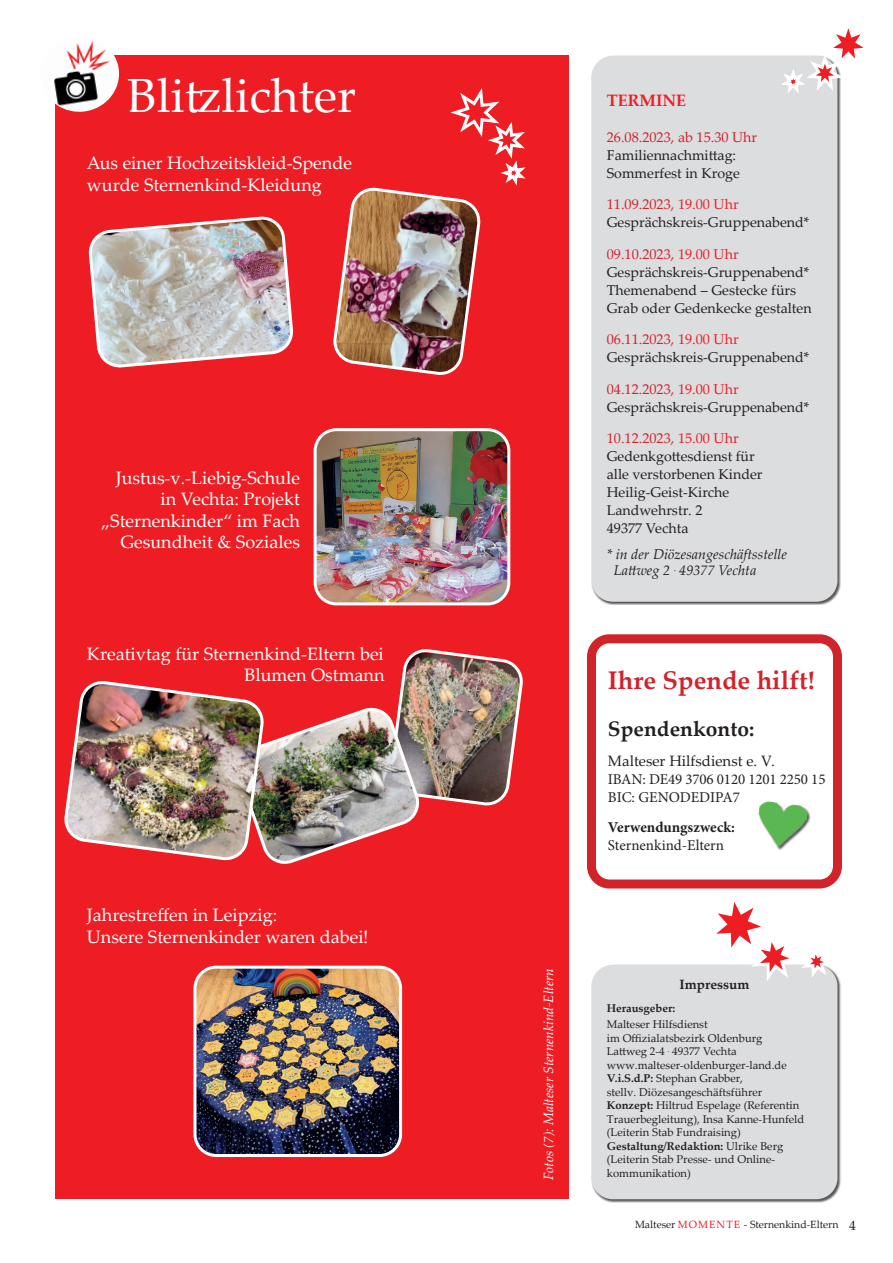
<style>
.page{position:relative;width:893px;height:1263px;background:#fff}
.page>*{position:absolute;margin:0;border:0;box-sizing:border-box;transform-origin:0 0}
.t1{font:48px "Palatino Linotype";color:#fff}
.t2{font:700 25.5px "Palatino Linotype";color:#d1232a}
.t3{font:700 21px "Palatino Linotype";color:#231f20}
.t4{font:18px/21.6px "Palatino Linotype";color:#fff}
.t5{font:700 16.5px "Palatino Linotype";color:#ed1d23}
.t6{font:15px/18px "Minion Pro";letter-spacing:-.01em;color:#231f20}
.t7{font:15px "Palatino Linotype";color:#231f20}
.t8{font:700 15px "Minion Pro";color:#231f20}
.t9{font:14.25px/18px "Palatino Linotype";color:#231f20}
.t10{font:italic 14.25px/16.5px "Palatino Linotype";color:#231f20}
.t11{font:14.25px "Palatino Linotype";color:#d1232a}
.t12{font:italic 13.5px "Palatino Linotype";color:#fff}
.t13{font:700 13.5px "Palatino Linotype";color:#231f20}
.t14{font:11.25px/13.5px "Palatino Linotype";color:#231f20}
.t15{font:700 11.25px "Palatino Linotype";color:#231f20}
.t16{font:10.5px "Palatino Linotype";color:#231f20}
.s1{color:#d1232a}
.s2{color:#ed1d23}
.s3{font-weight:700}
.s4{font-size:13.5px}
</style>
<div class="page">
<div style="left:591px;top:56px;width:250px;height:549px;background:#231f20;opacity:.75"></div>
<div style="left:591px;top:56px;width:246px;height:546px;background:#dcdddf;border-radius:21px"></div>
<div style="left:56px;top:56px;width:513px;height:1143px;background:#ed1d23"></div>
<svg style="left:776px;top:28px;width:88px;height:70px"></svg>
<div style="left:591px;top:964px;width:250px;height:239px;background:#231f20;opacity:.75"></div>
<div style="left:591px;top:965px;width:246px;height:234px;background:#dcdddf;border-radius:21px"></div>
<img style="left:54px;top:41px;width:68px;height:74px">
<img style="left:89px;top:217px;width:203px;height:150px">
<img style="left:315px;top:432px;width:194px;height:172px">
<div style="left:314px;top:428px;width:196px;height:177px;border:3px solid #fff;border-radius:21px"></div>
<img style="left:64px;top:649px;width:459px;height:215px">
<img style="left:197px;top:969px;width:202px;height:184px">
<div style="left:193px;top:966px;width:209px;height:191px;border:3px solid #fff;border-radius:21px"></div>
<div style="left:587px;top:634px;width:255px;height:254px;border:9px solid #d1232a;border-radius:18px"></div>
<svg style="left:703px;top:902px;width:135px;height:84px"></svg>
<img style="left:333px;top:88px;width:193px;height:287px">
<div style="left:759px;top:802px;width:51px;height:49px;background:#231f20;opacity:.75"></div>
<img style="left:758px;top:801px;width:50px;height:50px">
<h1 class="t1" style="left:128px;top:61px;width:230px">Blitzlichter</h1>
<p class="t4" style="left:87px;top:152px;width:266px">Aus einer Hochzeitskleid-Spende wurde Sternenkind-Kleidung</p>
<p class="t4" style="left:101px;top:466px;width:200px;text-align:right">Justus-v.-Liebig-Schule in Vechta: Projekt „Sternenkinder“ im Fach<br>Gesundheit &amp; Soziales</p>
<p class="t4" style="left:87px;top:642px;width:299px;text-align:right">Kreativtag für Sternenkind-Eltern bei<br>Blumen Ostmann</p>
<p class="t4" style="left:87px;top:903px;width:283px">Jahrestreffen in Leipzig:<br>Unsere Sternenkinder waren dabei!</p>
<p class="t12" style="left:539px;top:1180px;width:214px;rotate:-90deg">Fotos (7): Malteser Sternenkind-Eltern</p>
<p class="t5" style="left:607px;top:88px;width:81px">TERMINE</p>
<p class="t11" style="left:607px;top:127px;width:152px">26.08.2023, ab 15.30 Uhr</p>
<p class="t9" style="left:607px;top:145px;width:135px">Familiennachmittag:<br>Sommerfest in Kroge</p>
<p class="t9" style="left:607px;top:195px;width:204px"><span class="s1">11.09.2023,</span> <span class="s2">19.00 Uhr<br></span>Gesprächskreis-Gruppenabend*</p>
<p class="t9" style="left:607px;top:244px;width:206px"><span class="s1">09.10.2023,</span> <span class="s2">19.00 Uhr<br></span>Gesprächskreis-Gruppenabend*<br>Themenabend – Gestecke fürs<br>Grab oder Gedenkecke gestalten</p>
<p class="t9" style="left:607px;top:330px;width:204px"><span class="s1">06.11.2023,</span> <span class="s2">19.00 Uhr<br></span>Gesprächskreis-Gruppenabend*</p>
<p class="t9" style="left:607px;top:379px;width:204px"><span class="s1">04.12.2023,</span> <span class="s2">19.00 Uhr<br></span>Gesprächskreis-Gruppenabend*</p>
<p class="t9" style="left:607px;top:429px;width:157px"><span class="s1">10.12.2023,</span> <span class="s2">15.00 Uhr<br></span>Gedenkgottesdienst für alle verstorbenen Kinder<br>Heilig-Geist-Kirche<br>Landwehrstr. 2<br>49377 Vechta</p>
<p class="t10" style="left:614px;top:545px;width:175px;text-indent:-7px">* in der Diözesangeschäftsstelle<br>Lattweg 2 . 49377 Vechta</p>
<h2 class="t2" style="left:608px;top:662px;width:208px">Ihre Spende hilft!</h2>
<h3 class="t3" style="left:608px;top:714px;width:148px">Spendenkonto:</h3>
<p class="t7" style="left:608px;top:750px;width:168px">Malteser Hilfsdienst e. V.</p>
<p class="t6" style="left:608px;top:770px;width:219px">IBAN: DE49 3706 0120 1201 2250 15<br>BIC: GENODEDIPA7</p>
<p class="t8" style="left:608px;top:816px;width:128px">Verwendungszweck:</p>
<p class="t6" style="left:608px;top:836px;width:118px">Sternenkind-Eltern</p>
<p class="t13" style="left:680px;top:975px;width:71px">Impressum</p>
<p class="t15" style="left:607px;top:1000px;width:70px">Herausgeber:</p>
<p class="t14" style="left:607px;top:1017px;width:199px">Malteser Hilfsdienst<br>im Offizialatsbezirk Oldenburg<br>Lattweg 2-4 . 49377 Vechta www.malteser-oldenburger-land.de<br><span class="s3">V.i.S.d.P:</span> Stephan Grabber,<br>stellv. Diözesangeschäftsführer<br><span class="s3">Konzept:</span> Hiltrud Espelage (Referentin<br>Trauerbegleitung), Insa Kanne-Hunfeld (Leiterin Stab Fundraising)<br><span class="s3">Gestaltung/Redaktion:</span> Ulrike Berg (Leiterin Stab Presse- und Online&shy;kommunikation)</p>
<p class="t16" style="left:635px;top:1217px;width:222px">Malteser <span class="s2">MOMENTE</span> - Sternenkind-Eltern <span class="s4">4</span></p>
</div>
